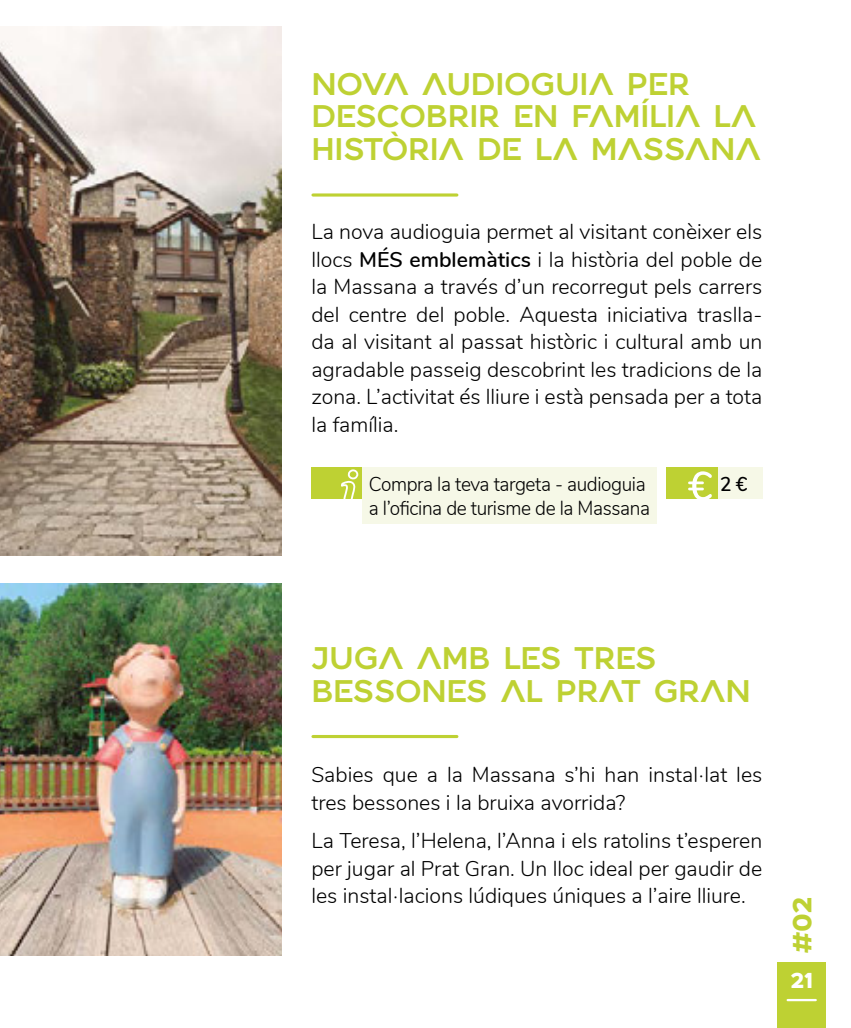
<style>
.page{position:relative;width:851px;height:1028px;background:#fff}
.page>*{position:absolute;margin:0;border:0;box-sizing:border-box;transform-origin:0 0}
.t1{font:31.25px/32.5px "Alterwave";letter-spacing:-.01em;color:#bed133}
.t2{font:700 26.25px "Alterwave";color:#bed133}
.t3{font:700 21.5px "Alterwave";color:#fff}
.t4{font:300 21.25px/27.5px "Nunito";color:#000;text-align:justify}
.t5{font:300 20px/23.8px "Nunito";letter-spacing:-.02em;color:#000;scale:.95 1}
.t6{font:600 20px "Nunito";color:#000;scale:.95 1}
.s1{font-weight:600}
</style>
<div class="page">
<img style="left:0;top:27px;width:281px;height:528px">
<img style="left:0;top:584px;width:281px;height:371px">
<div style="left:777px;top:962px;width:49px;height:66px;background:#bed133"></div>
<hr style="left:787px;top:999px;width:28px;height:2px;background:#fff">
<div style="left:311px;top:467px;width:51px;height:32px;background:#bed133"></div>
<div style="left:362px;top:467px;width:295px;height:56px;background:#f6f8e7"></div>
<div style="left:715px;top:467px;width:47px;height:32px;background:#f6f8e7"></div>
<svg style="left:341px;top:469px;width:18px;height:30px"></svg>
<hr style="left:313px;top:193px;width:144px;height:3px;background:#bed133">
<div style="left:666px;top:467px;width:51px;height:32px;background:#bed133"></div>
<svg style="left:688px;top:471px;width:23px;height:28px"></svg>
<hr style="left:313px;top:735px;width:144px;height:3px;background:#bed133">
<h1 class="t1" style="left:311px;top:70px;width:451px">NOVA AUDIOGUIA PER<br>DESCOBRIR EN FAMÍLIA LA<br>HISTÒRIA DE LA MASSANA</h1>
<p class="t4" style="left:311px;top:217px;width:452px">La nova audioguia permet al visitant conèixer els llocs <span class="s1">MÉS emblemàtics</span> i la història del poble de la Massana a través d’un recorregut pels carrers del centre del poble. Aquesta iniciativa traslla&shy;da al visitant al passat històric i cultural amb un agradable passeig descobrint les tradicions de la zona. L’activitat és lliure i està pensada per a tota la família.</p>
<p class="t5" style="left:369px;top:471px;width:297px">Compra la teva targeta - audioguia a l’oficina de turisme de la Massana</p>
<p class="t6" style="left:720px;top:469px;width:30px">2 €</p>
<h1 class="t1" style="left:311px;top:644px;width:441px">JUGA AMB LES TRES<br>BESSONES AL PRAT GRAN</h1>
<p class="t4" style="left:311px;top:760px;width:452px">Sabies que a la Massana s’hi han instal·lat les tres bessones i la bruixa avorrida?</p>
<p class="t4" style="left:311px;top:825px;width:452px">La Teresa, l’Helena, l’Anna i els ratolins t’esperen per jugar al Prat Gran. Un lloc ideal per gaudir de les instal·lacions lúdiques úniques a l’aire lliure.</p>
<p class="t2" style="left:785px;top:955px;width:60px;rotate:-90deg">#02</p>
<p class="t3" style="left:790px;top:967px;width:25px">21</p>
</div>
